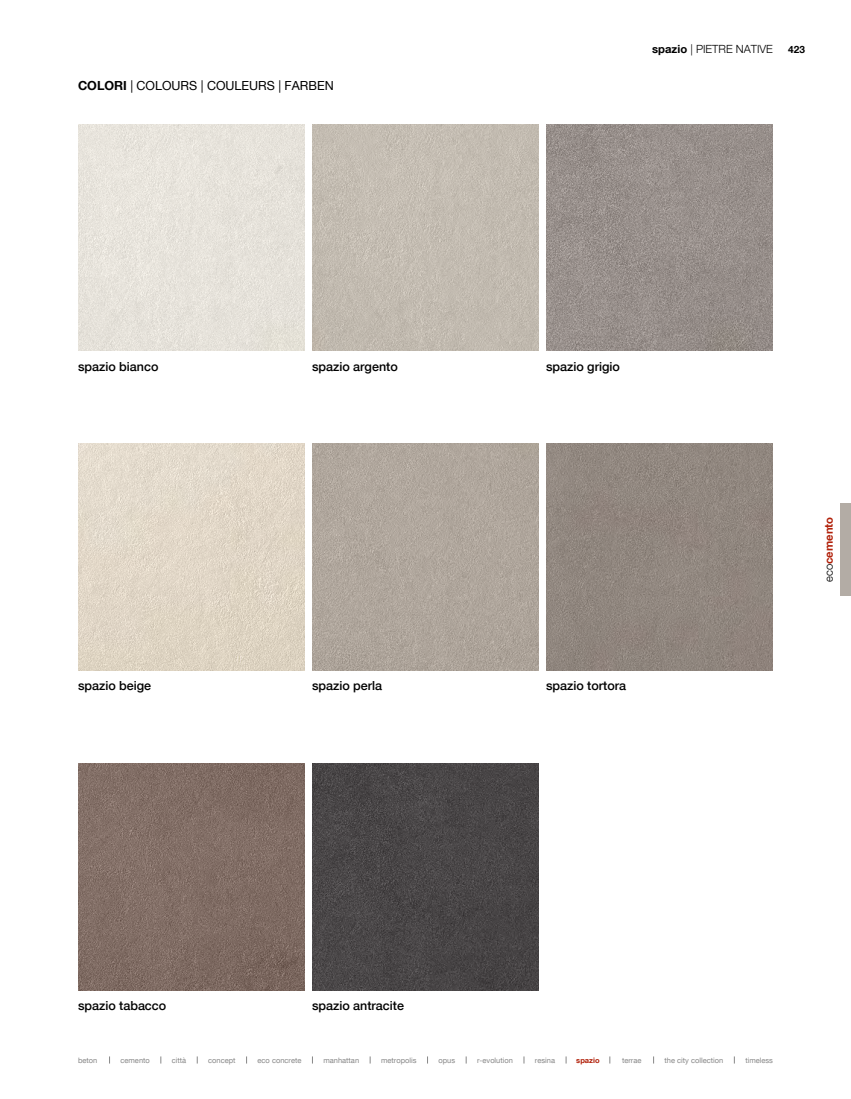
<style>
.page{position:relative;width:851px;height:1099px;background:#fff}
.page>*{position:absolute;margin:0;border:0;box-sizing:border-box;transform-origin:0 0}
.t1{font:500 12.5px "Helvetica Neue LT Com";color:#000}
.t2{font:12.5px "Helvetica Neue LT Com";color:#000}
.t3{font:300 11.25px "Helvetica Neue LT Com";color:#000}
.t4{font:700 11.25px "Helvetica Neue LT Com";color:#b12009}
.t5{font:700 10px "Helvetica Neue LT Com";color:#000}
.t6{font:7.5px "Helvetica Neue LT Com";color:#878787}
.t7{font:700 7.5px "Helvetica Neue LT Com";color:#b12009}
.s1{font-weight:700}
.s2{font-weight:300;color:#000}
</style>
<div class="page">
<img style="left:312px;top:124px;width:227px;height:227px">
<img style="left:546px;top:124px;width:226px;height:227px">
<img style="left:312px;top:444px;width:227px;height:227px">
<img style="left:312px;top:764px;width:227px;height:226px">
<img style="left:546px;top:444px;width:226px;height:227px">
<img style="left:78px;top:124px;width:227px;height:227px">
<img style="left:78px;top:444px;width:227px;height:227px">
<img style="left:78px;top:764px;width:227px;height:226px">
<div style="left:840px;top:503px;width:10px;height:92px;background:#b3aca5"></div>
<h2 class="t3" style="left:652px;top:42px;width:122px"><span class="s1">spazio</span> | PIETRE NATIVE</h2>
<h3 class="t5" style="left:788px;top:43px;width:18px">423</h3>
<h1 class="t2" style="left:78px;top:78px;width:257px"><span class="s1">COLORI</span> | COLOURS | COULEURS | FARBEN</h1>
<h1 class="t1" style="left:78px;top:358px;width:82px">spazio bianco</h1>
<h1 class="t1" style="left:312px;top:358px;width:87px">spazio argento</h1>
<h1 class="t1" style="left:546px;top:358px;width:75px">spazio grigio</h1>
<h2 class="t4" style="left:821px;top:582px;width:67px;rotate:-90deg"><span class="s2">eco</span>cemento</h2>
<h1 class="t1" style="left:78px;top:678px;width:75px">spazio beige</h1>
<h1 class="t1" style="left:312px;top:678px;width:72px">spazio perla</h1>
<h1 class="t1" style="left:546px;top:678px;width:82px">spazio tortora</h1>
<h1 class="t1" style="left:78px;top:998px;width:90px">spazio tabacco</h1>
<h1 class="t1" style="left:312px;top:998px;width:93px">spazio antracite</h1>
<p class="t6" style="left:78px;top:1055px;width:21px">beton</p>
<p class="t6" style="left:120px;top:1055px;width:31px">cemento</p>
<p class="t6" style="left:172px;top:1055px;width:16px">città</p>
<p class="t6" style="left:208px;top:1055px;width:29px">concept</p>
<p class="t6" style="left:257px;top:1055px;width:45px">eco concrete</p>
<p class="t6" style="left:323px;top:1055px;width:37px">manhattan</p>
<p class="t6" style="left:381px;top:1055px;width:37px">metropolis</p>
<p class="t6" style="left:438px;top:1055px;width:18px">opus</p>
<p class="t6" style="left:477px;top:1055px;width:37px">r-evolution</p>
<p class="t6" style="left:535px;top:1055px;width:22px">resina</p>
<p class="t7" style="left:576px;top:1055px;width:25px">spazio</p>
<p class="t6" style="left:622px;top:1055px;width:21px">terrae</p>
<p class="t6" style="left:664px;top:1055px;width:60px">the city collection</p>
<p class="t6" style="left:745px;top:1055px;width:29px">timeless</p>
</div>
